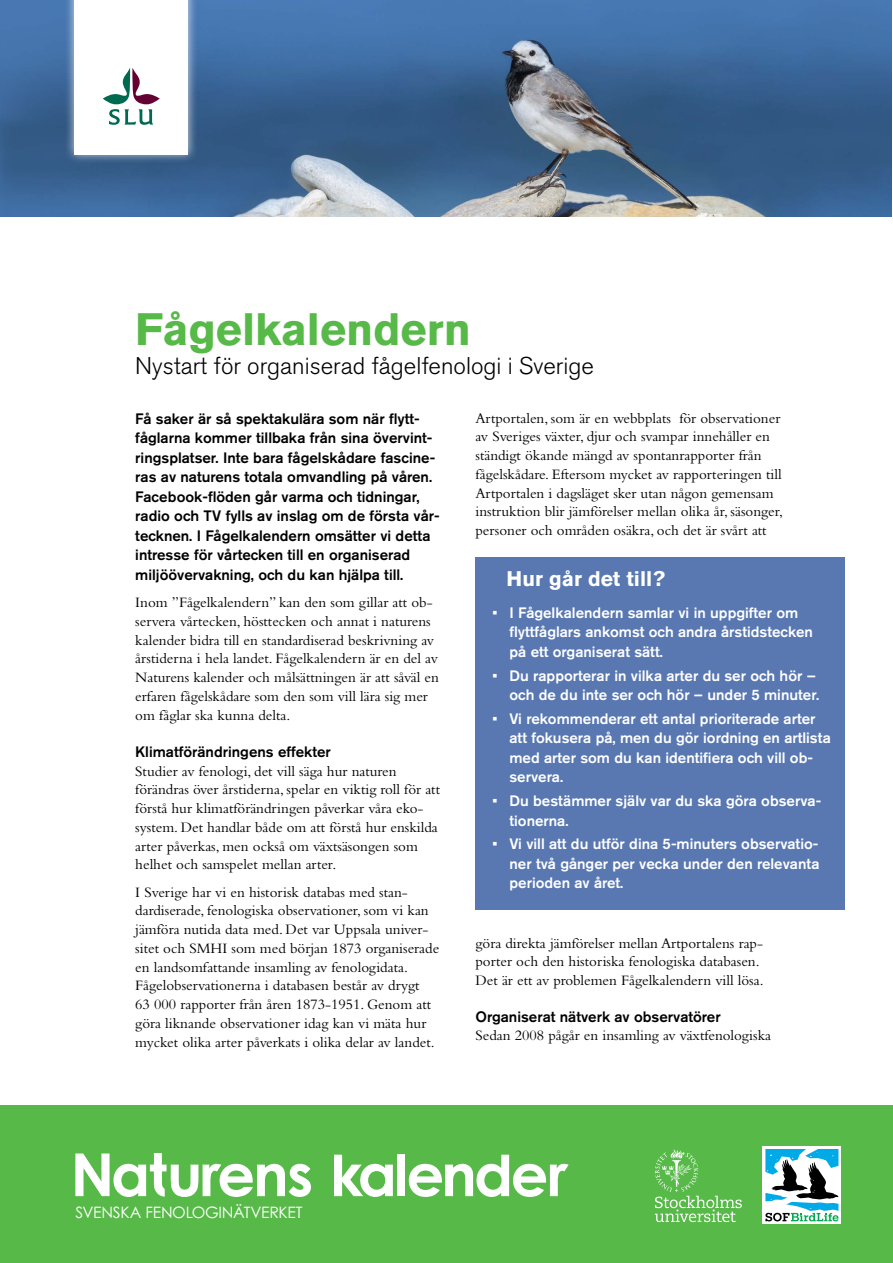
<style>
.page{position:relative;width:893px;height:1263px;background:#fff}
.page>*{position:absolute;margin:0;border:0;box-sizing:border-box;transform-origin:0 0}
.t1{font:700 45px "Akzidenz Grotesk Std";color:#57b948}
.t2{font:300 24px "Akzidenz Grotesk Std";color:#000}
.t3{font:700 21px "Akzidenz Grotesk Std";color:#fff}
.t4{font:15.75px "Century Gothic";letter-spacing:-.02em;color:#fff}
.t5{font:15px/18.8px "Bembo Std";color:#000}
.t6{font:500 15px/19.5px "Akzidenz Grotesk Std";color:#fff}
.t7{font:500 15px/19.5px "Akzidenz Grotesk Std";color:#000}
</style>
<div class="page">
<img style="left:0;top:0;width:891px;height:216px">
<div style="left:64px;top:0;width:134px;height:164px;background:#fff;opacity:.75"></div>
<div style="left:74px;top:0;width:114px;height:154px;background:#fff"></div>
<svg style="left:103px;top:68px;width:57px;height:57px"></svg>
<div style="left:0;top:1106px;width:893px;height:157px;background:#57b948"></div>
<svg style="left:334px;top:1155px;width:59px;height:42px"></svg>
<div style="left:397px;top:1155px;width:8px;height:41px;background:#fff"></div>
<svg style="left:409px;top:1155px;width:160px;height:42px"></svg>
<svg style="left:75px;top:1153px;width:236px;height:44px"></svg>
<div style="left:475px;top:557px;width:370px;height:353px;background:#5978b1"></div>
<svg style="left:655px;top:1147px;width:186px;height:77px"></svg>
<h1 class="t1" style="left:135px;top:304px;width:337px">Fågelkalendern</h1>
<h2 class="t2" style="left:135px;top:352px;width:460px">Nystart för organiserad fågelfenologi i Sverige</h2>
<p class="t7" style="left:135px;top:408px;width:306px">Få saker är så spektakulära som när flytt&shy;fåglarna kommer tillbaka från sina övervint&shy;ringsplatser. Inte bara fågelskådare fascine&shy;ras av naturens totala omvandling på våren.<br>Facebook-flöden går varma och tidningar, radio och TV fylls av inslag om de första vår&shy;tecknen. I Fågelkalendern omsätter vi detta intresse för vårtecken till en organiserad miljöövervakning, och du kan hjälpa till.</p>
<p class="t5" style="left:135px;top:593px;width:305px">Inom ”Fågelkalendern” kan den som gillar att ob&shy;servera vårtecken, hösttecken och annat i naturens kalender bidra till en standardiserad beskrivning av årstiderna i hela landet. Fågelkalendern är en del av Naturens kalender och målsättningen är att såväl en erfaren fågelskådare som den som vill lära sig mer om fåglar ska kunna delta.</p>
<p class="t7" style="left:135px;top:741px;width:197px">Klimatförändringens effekter</p>
<p class="t5" style="left:135px;top:761px;width:306px">Studier av fenologi, det vill säga hur naturen förändras över årstiderna, spelar en viktig roll för att förstå hur klimatförändringen påverkar våra eko&shy;system. Det handlar både om att förstå hur enskilda arter påverkas, men också om växtsäsongen som helhet och samspelet mellan arter.</p>
<p class="t5" style="left:135px;top:882px;width:305px">I Sverige har vi en historisk databas med stan&shy;dardiserade, fenologiska observationer, som vi kan jämföra nutida data med. Det var Uppsala univer&shy;sitet och SMHI som med början 1873 organiserade en landsomfattande insamling av fenologidata.<br>Fågelobservationerna i databasen består av drygt<br>63 000 rapporter från åren 1873-1951. Genom att göra liknande observationer idag kan vi mäta hur mycket olika arter påverkats i olika delar av landet.</p>
<p class="t5" style="left:475px;top:408px;width:309px">Artportalen, som är en webbplats för observationer av Sveriges växter, djur och svampar innehåller en ständigt ökande mängd av spontanrapporter från fågelskådare. Eftersom mycket av rapporteringen till Artportalen i dagsläget sker utan någon gemensam instruktion blir jämförelser mellan olika år, säsonger, personer och områden osäkra, och det är svårt att</p>
<h3 class="t3" style="left:507px;top:566px;width:160px">Hur går det till?</h3>
<p class="t6" style="left:509px;top:602px;width:305px;text-indent:-17px">• I Fågelkalendern samlar vi in uppgifter om flyttfåglars ankomst och andra årstidstecken på ett organiserat sätt.</p>
<p class="t6" style="left:492px;top:665px;width:328px;text-align:right">• Du rapporterar in vilka arter du ser och hör – och de du inte ser och hör – under 5 minuter.</p>
<p class="t6" style="left:509px;top:708px;width:323px;text-indent:-17px">• Vi rekommenderar ett antal prioriterade arter att fokusera på, men du gör iordning en artlista med arter som du kan identifiera och vill ob&shy;servera.</p>
<p class="t6" style="left:509px;top:791px;width:313px;text-indent:-17px">• Du bestämmer själv var du ska göra observa&shy;tionerna.</p>
<p class="t6" style="left:509px;top:834px;width:312px;text-align:justify;text-indent:-17px">• Vi vill att du utför dina 5-minuters observatio&shy;ner två gånger per vecka under den relevanta perioden av året.</p>
<p class="t5" style="left:475px;top:933px;width:290px">göra direkta jämförelser mellan Artportalens rap&shy;porter och den historiska fenologiska databasen.<br>Det är ett av problemen Fågelkalendern vill lösa.</p>
<p class="t7" style="left:475px;top:1006px;width:247px">Organiserat nätverk av observatörer</p>
<p class="t5" style="left:475px;top:1026px;width:297px">Sedan 2008 pågår en insamling av växtfenologiska</p>
<p class="t4" style="left:75px;top:1203px;width:229px">SVENSKA FENOLOGINÄTVERKET</p>
</div>
